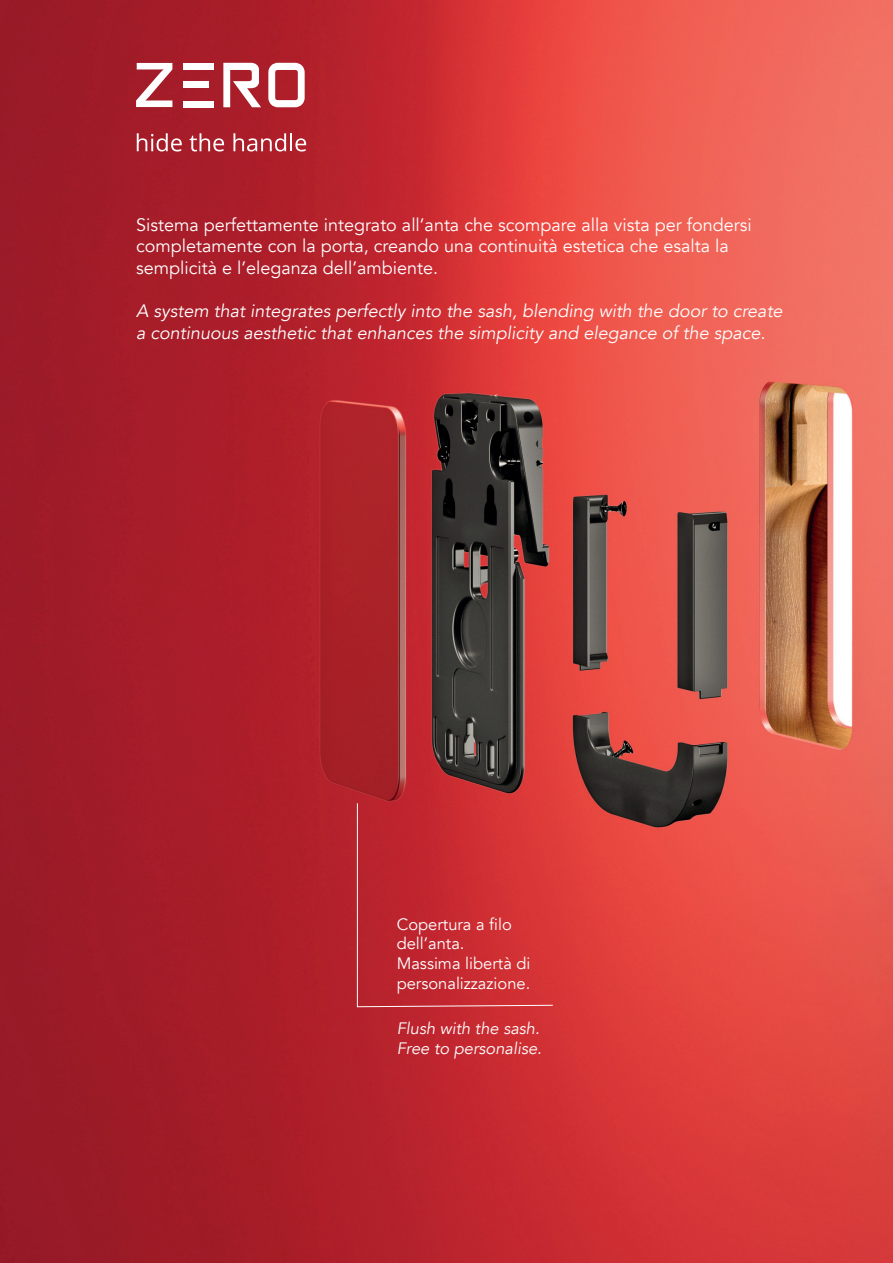
<style>
.page{position:relative;width:893px;height:1263px;background:#fff}
.page>*{position:absolute;margin:0;border:0;box-sizing:border-box;transform-origin:0 0}
.t1{font:18px/21.6px "Avenir";color:#fff}
.t2{font:italic 18px/21.6px "Avenir";color:#fff}
.t3{font:16.5px/19.8px "Avenir";color:#fff}
.t4{font:italic 16.5px/19.8px "Avenir";color:#fff}
</style>
<div class="page">
<img style="left:0;top:0;width:893px;height:1263px">
<svg style="left:357px;top:803px;width:196px;height:204px;background:#c82d33"></svg>
<svg style="left:268px;top:63px;width:37px;height:44px"></svg>
<svg style="left:136px;top:63px;width:36px;height:44px"></svg>
<svg style="left:223px;top:63px;width:38px;height:44px"></svg>
<div style="left:183px;top:63px;width:31px;height:7px;background:#fff"></div>
<div style="left:183px;top:81px;width:26px;height:6px;background:#fff"></div>
<div style="left:183px;top:101px;width:31px;height:6px;background:#fff"></div>
<svg style="left:137px;top:133px;width:45px;height:18px"></svg>
<svg style="left:189px;top:133px;width:35px;height:18px"></svg>
<svg style="left:233px;top:133px;width:73px;height:18px"></svg>
<p class="t1" style="left:136px;top:214px;width:617px">Sistema perfettamente integrato all’anta che scompare alla vista per fondersi completamente con la porta, creando una continuità estetica che esalta la semplicità e l’eleganza dell’ambiente.</p>
<p class="t2" style="left:136px;top:300px;width:648px">A system that integrates perfectly into the sash, blending with the door to create a continuous aesthetic that enhances the simplicity and elegance of the space.</p>
<p class="t3" style="left:397px;top:914px;width:135px">Copertura a filo dell’anta.<br>Massima libertà di personalizzazione.</p>
<p class="t4" style="left:397px;top:1018px;width:147px">Flush with the sash.<br>Free to personalise.</p>
</div>
